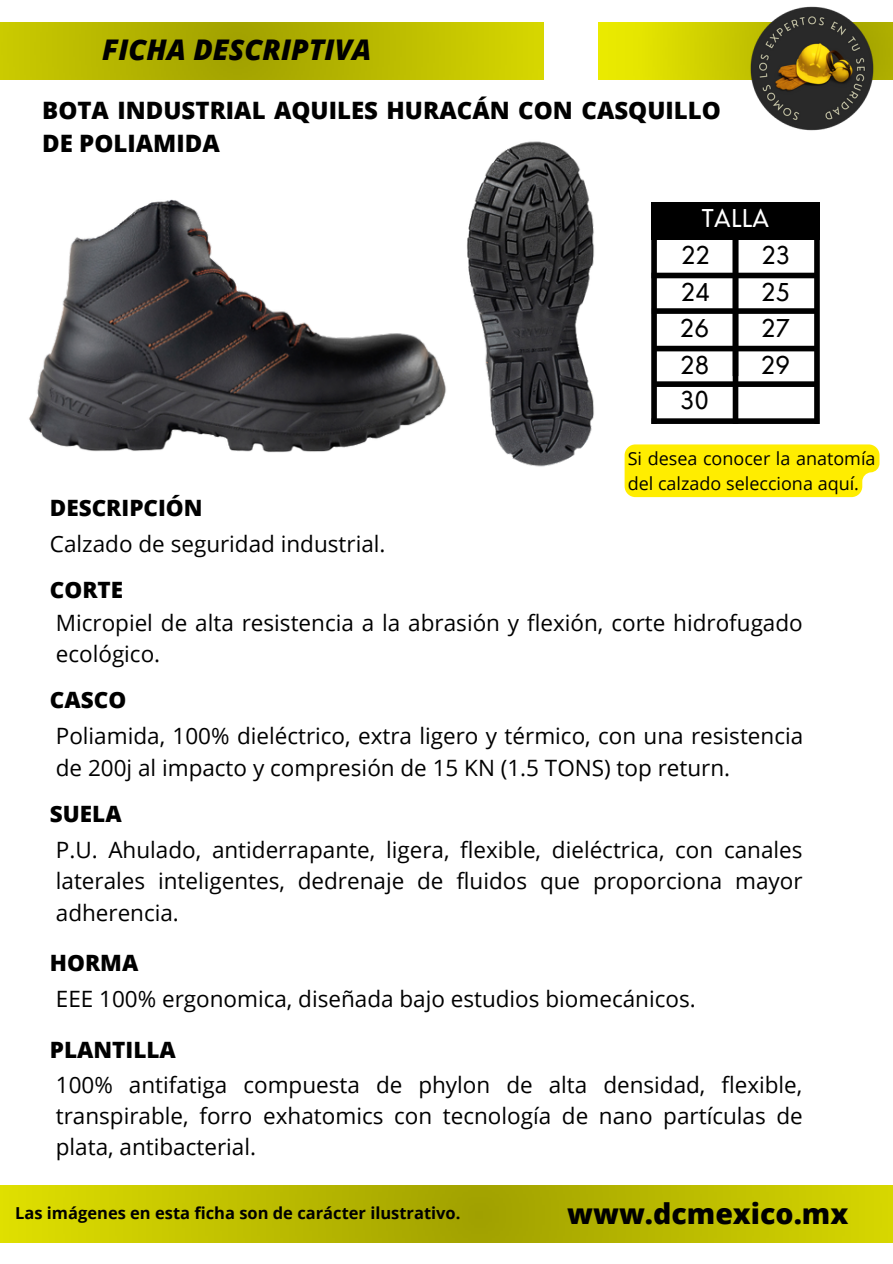
<style>
.page{position:relative;width:893px;height:1264px;background:#fff}
.page>*{position:absolute;margin:0;border:0;box-sizing:border-box;transform-origin:0 0}
.t1{font:italic 800 28.5px "Open Sans";color:#000}
.t2{font:800 28.5px "Open Sans";color:#000}
.t3{font:800 24px/32.5px "Open Sans";color:#000}
.t4{font:24px "Nourd";letter-spacing:.02em;color:#000}
.t5{font:24px "Nourd";letter-spacing:.02em;color:#fff}
.t6{font:22.5px/31.5px "Open Sans";color:#000;text-align:justify}
.t7{font:800 22.5px "Open Sans";color:#000}
.t8{font:18px/24.8px "Open Sans";color:#000}
.t9{font:700 16.5px "Open Sans";color:#000}
</style>
<div class="page">
<img style="left:0;top:1185px;width:892px;height:57px">
<img style="left:0;top:22px;width:543px;height:57px">
<img style="left:598px;top:22px;width:294px;height:58px">
<div style="left:651px;top:202px;width:169px;height:38px;background:#000"></div>
<div style="left:651px;top:273px;width:164px;height:5px;background:#000"></div>
<div style="left:732px;top:206px;width:6px;height:218px;background:#000"></div>
<div style="left:651px;top:202px;width:5px;height:222px;background:#000"></div>
<div style="left:651px;top:308px;width:165px;height:6px;background:#000"></div>
<div style="left:652px;top:346px;width:164px;height:5px;background:#000"></div>
<div style="left:652px;top:381px;width:164px;height:6px;background:#000"></div>
<div style="left:814px;top:206px;width:5px;height:218px;background:#000"></div>
<div style="left:651px;top:418px;width:168px;height:6px;background:#000"></div>
<img style="left:738px;top:6px;width:138px;height:125px">
<img style="left:29px;top:199px;width:417px;height:254px">
<img style="left:467px;top:141px;width:127px;height:326px">
<div style="left:624px;top:444px;width:255px;height:53px;background:#ffed00"></div>
<p class="t1" style="left:102px;top:30px;width:271px">FICHA DESCRIPTIVA</p>
<p class="t3" style="left:42px;top:93px;width:680px">BOTA INDUSTRIAL AQUILES HURACÁN CON CASQUILLO<br>DE POLIAMIDA</p>
<p class="t5" style="left:701px;top:203px;width:69px">TALLA</p>
<p class="t7" style="left:50px;top:492px;width:154px">DESCRIPCIÓN</p>
<p class="t6" style="left:50px;top:527px;width:337px">Calzado de seguridad industrial.</p>
<p class="t7" style="left:50px;top:574px;width:75px">CORTE</p>
<p class="t4" style="left:681px;top:240px;width:30px">22</p>
<p class="t4" style="left:761px;top:240px;width:30px">23</p>
<p class="t4" style="left:681px;top:276px;width:30px">24</p>
<p class="t4" style="left:680px;top:313px;width:31px">26</p>
<p class="t4" style="left:680px;top:350px;width:30px">28</p>
<p class="t4" style="left:680px;top:385px;width:30px">30</p>
<p class="t4" style="left:761px;top:276px;width:30px">25</p>
<p class="t4" style="left:761px;top:313px;width:30px">27</p>
<p class="t4" style="left:761px;top:350px;width:30px">29</p>
<p class="t8" style="left:627px;top:446px;width:249px">Si desea conocer la anatomía del calzado selecciona aquí.</p>
<p class="t6" style="left:56px;top:606px;width:748px">Micropiel de alta resistencia a la abrasión y flexión, corte hidrofugado ecológico.</p>
<p class="t7" style="left:50px;top:684px;width:78px">CASCO</p>
<p class="t6" style="left:56px;top:720px;width:748px">Poliamida, 100% dieléctrico, extra ligero y térmico, con una resistencia de 200j al impacto y compresión de 15 KN (1.5 TONS) top return.</p>
<p class="t7" style="left:50px;top:798px;width:73px">SUELA</p>
<p class="t6" style="left:56px;top:833px;width:748px">P.U. Ahulado, antiderrapante, ligera, flexible, dieléctrica, con canales laterales inteligentes, dedrenaje de fluidos que proporciona mayor adherencia.</p>
<p class="t7" style="left:50px;top:947px;width:90px">HORMA</p>
<p class="t6" style="left:56px;top:982px;width:641px">EEE 100% ergonomica, diseñada bajo estudios biomecánicos.</p>
<p class="t7" style="left:50px;top:1033px;width:127px">PLANTILLA</p>
<p class="t6" style="left:56px;top:1067px;width:748px">100% antifatiga compuesta de phylon de alta densidad, flexible, transpirable, forro exhatomics con tecnología de nano partículas de plata, antibacterial.</p>
<p class="t9" style="left:15px;top:1200px;width:447px">Las imágenes en esta ficha son de carácter ilustrativo.</p>
<p class="t2" style="left:567px;top:1193px;width:282px">www.dcmexico.mx</p>
</div>
